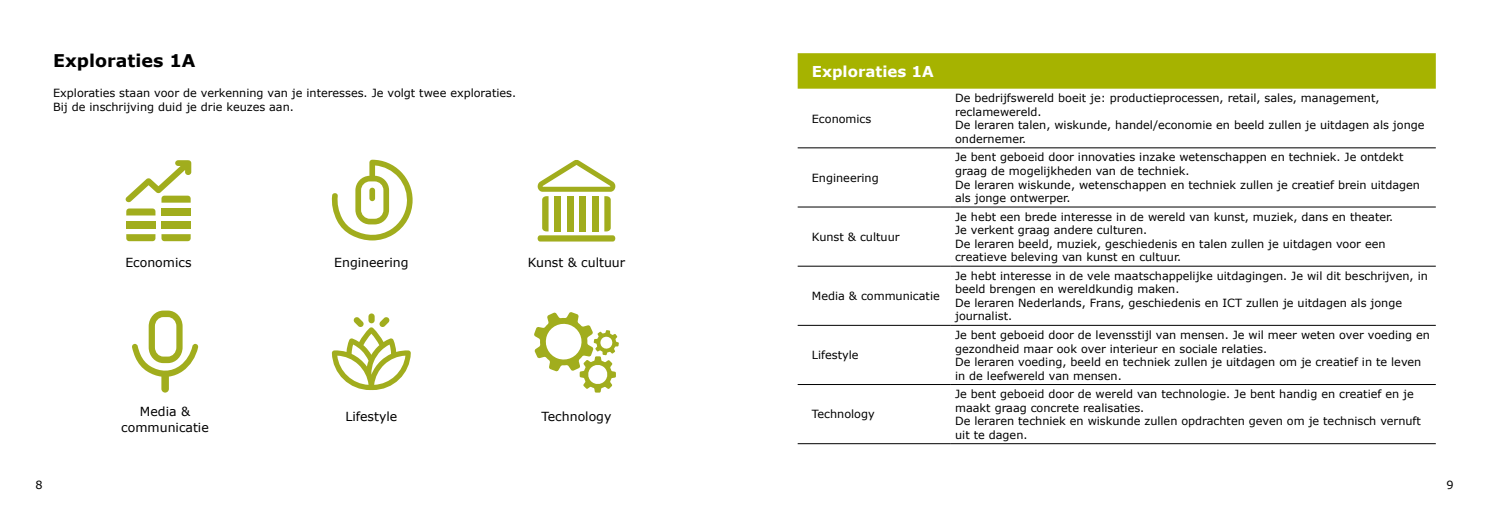
<style>
.page{position:relative;width:1489px;height:525px;background:#fff}
.page>*{position:absolute;margin:0;border:0;box-sizing:border-box;transform-origin:0 0}
.t1{font:700 17.5px "Verdana";color:#000}
.t2{font:700 15px "Verdana";color:#fff}
.t3{font:12.5px/15px "Verdana";color:#000;text-align:center}
.t4{font:11.25px/13.5px "Verdana";color:#000}
</style>
<div class="page">
<div style="left:797px;top:53px;width:638px;height:36px;background:#a6b300"></div>
<hr style="left:797px;top:147px;width:153px;height:1px;background:#000">
<hr style="left:950px;top:147px;width:485px;height:1px;background:#000">
<hr style="left:797px;top:206px;width:153px;height:1px;background:#000">
<hr style="left:950px;top:206px;width:485px;height:1px;background:#000">
<hr style="left:797px;top:266px;width:153px;height:1px;background:#000">
<hr style="left:950px;top:266px;width:485px;height:1px;background:#000">
<hr style="left:797px;top:325px;width:153px;height:1px;background:#000">
<hr style="left:950px;top:325px;width:485px;height:1px;background:#000">
<hr style="left:797px;top:384px;width:153px;height:1px;background:#000">
<hr style="left:950px;top:384px;width:485px;height:1px;background:#000">
<hr style="left:797px;top:443px;width:153px;height:1px;background:#000">
<hr style="left:950px;top:443px;width:485px;height:1px;background:#000">
<svg style="left:126px;top:234px;width:29px;height:7px"></svg>
<div style="left:161px;top:221px;width:30px;height:7px;background:#a1ad1d"></div>
<svg style="left:126px;top:160px;width:65px;height:42px"></svg>
<div style="left:161px;top:208px;width:30px;height:7px;background:#a1ad1d"></div>
<svg style="left:161px;top:234px;width:30px;height:7px"></svg>
<div style="left:126px;top:221px;width:29px;height:7px;background:#a1ad1d"></div>
<svg style="left:126px;top:208px;width:29px;height:7px"></svg>
<svg style="left:331px;top:160px;width:81px;height:80px"></svg>
<div style="left:369px;top:187px;width:6px;height:14px;background:#a1ad1d;border-radius:3px"></div>
<svg style="left:537px;top:160px;width:78px;height:81px"></svg>
<svg style="left:132px;top:310px;width:66px;height:82px"></svg>
<div style="left:368px;top:313px;width:6px;height:10px;background:#a1ad1d;border-radius:3px"></div>
<svg style="left:332px;top:317px;width:79px;height:73px"></svg>
<svg style="left:534px;top:312px;width:85px;height:80px"></svg>
<h1 class="t1" style="left:53px;top:48px;width:144px">Exploraties 1A</h1>
<p class="t4" style="left:53px;top:86px;width:464px">Exploraties staan voor de verkenning van je interesses. Je volgt twee exploraties.<br>Bij de inschrijving duid je drie keuzes aan.</p>
<p class="t4" style="left:35px;top:477px;width:9px">8</p>
<p class="t3" style="left:125px;top:255px;width:68px">Economics</p>
<p class="t3" style="left:121px;top:404px;width:89px">Media &amp; communicatie</p>
<p class="t3" style="left:334px;top:255px;width:76px">Engineering</p>
<p class="t3" style="left:345px;top:409px;width:53px">Lifestyle</p>
<p class="t3" style="left:527px;top:255px;width:99px">Kunst &amp; cultuur</p>
<p class="t3" style="left:541px;top:409px;width:71px">Technology</p>
<h2 class="t2" style="left:811px;top:61px;width:123px">Exploraties 1A</h2>
<p class="t4" style="left:811px;top:111px;width:61px">Economics</p>
<p class="t4" style="left:811px;top:171px;width:68px">Engineering</p>
<p class="t4" style="left:811px;top:230px;width:89px">Kunst &amp; cultuur</p>
<p class="t4" style="left:811px;top:289px;width:129px">Media &amp; communicatie</p>
<p class="t4" style="left:811px;top:348px;width:48px">Lifestyle</p>
<p class="t4" style="left:811px;top:407px;width:64px">Technology</p>
<p class="t4" style="left:955px;top:91px;width:471px">De bedrijfswereld boeit je: productieprocessen, retail, sales, management, reclamewereld.<br>De leraren talen, wiskunde, handel/economie en beeld zullen je uitdagen als jonge ondernemer.</p>
<p class="t4" style="left:955px;top:150px;width:466px">Je bent geboeid door innovaties inzake wetenschappen en techniek. Je ontdekt graag de mogelijkheden van de techniek.<br>De leraren wiskunde, wetenschappen en techniek zullen je creatief brein uitdagen als jonge ontwerper.</p>
<p class="t4" style="left:955px;top:209px;width:440px">Je hebt een brede interesse in de wereld van kunst, muziek, dans en theater.<br>Je verkent graag andere culturen.<br>De leraren beeld, muziek, geschiedenis en talen zullen je uitdagen voor een creatieve beleving van kunst en cultuur.</p>
<p class="t4" style="left:955px;top:269px;width:474px">Je hebt interesse in de vele maatschappelijke uitdagingen. Je wil dit beschrijven, in beeld brengen en wereldkundig maken.<br>De leraren Nederlands, Frans, geschiedenis en ICT zullen je uitdagen als jonge journalist.</p>
<p class="t4" style="left:955px;top:328px;width:476px">Je bent geboeid door de levensstijl van mensen. Je wil meer weten over voeding en gezondheid maar ook over interieur en sociale relaties.<br>De leraren voeding, beeld en techniek zullen je uitdagen om je creatief in te leven in de leefwereld van mensen.</p>
<p class="t4" style="left:955px;top:387px;width:467px">Je bent geboeid door de wereld van technologie. Je bent handig en creatief en je maakt graag concrete realisaties.<br>De leraren techniek en wiskunde zullen opdrachten geven om je technisch vernuft uit te dagen.</p>
<p class="t4" style="left:1446px;top:477px;width:9px">9</p>
</div>
